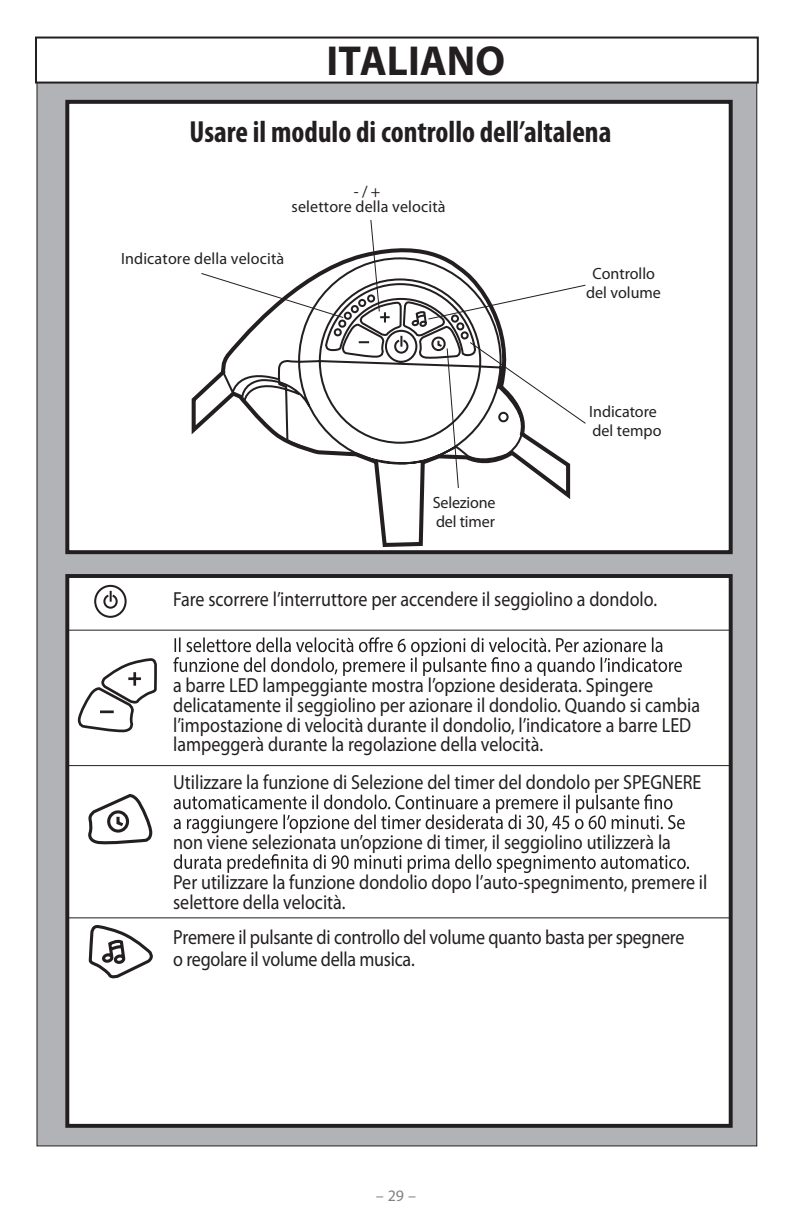
<style>
.page{position:relative;width:792px;height:1224px;background:#fff}
.page>*{position:absolute;margin:0;border:0;box-sizing:border-box;transform-origin:0 0}
.t1{font:700 42.2px "Myriad Pro";color:#231f20}
.t2{font:700 condensed 30.6px "Myriad Pro";color:#231f20}
.t3{font:20.4px/20px "Myriad Pro";color:#231f20;scale:.88 1}
.t4{font:16.4px/19.6px "Myriad Pro";color:#231f20}
.t5{font:16px "Myriad Pro";color:#808285}
</style>
<div class="page">
<div style="left:37px;top:40px;width:720px;height:1106px;background:#b2b3b7"></div>
<div style="left:67px;top:102px;width:664px;height:449px;background:#fff"></div>
<div style="left:65px;top:100px;width:668px;height:454px;border:4px solid #231f20"></div>
<div style="left:67px;top:574px;width:664px;height:551px;background:#fff"></div>
<div style="left:65px;top:574px;width:668px;height:554px;border:4px solid #231f20"></div>
<hr style="left:66px;top:630px;width:664px;height:1px;background:#231f20">
<hr style="left:66px;top:765px;width:664px;height:1px;background:#231f20">
<hr style="left:66px;top:917px;width:664px;height:1px;background:#231f20">
<svg style="left:174px;top:794px;width:511px;height:39px"></svg>
<svg style="left:174px;top:854px;width:515px;height:19px"></svg>
<svg style="left:572px;top:284px;width:14px;height:5px"></svg>
<svg style="left:370px;top:220px;width:3px;height:14px"></svg>
<svg style="left:191px;top:234px;width:381px;height:313px"></svg>
<svg style="left:221px;top:256px;width:304px;height:217px"></svg>
<svg style="left:94px;top:584px;width:33px;height:34px"></svg>
<svg style="left:79px;top:658px;width:78px;height:75px"></svg>
<svg style="left:88px;top:794px;width:65px;height:51px"></svg>
<svg style="left:88px;top:925px;width:65px;height:54px"></svg>
<div style="left:36px;top:38px;width:722px;height:45px;background:#fff"></div>
<div style="left:35px;top:37px;width:724px;height:47px;border:2px solid #231f20"></div>
<svg style="left:173px;top:637px;width:509px;height:39px"></svg>
<p class="t1" style="left:327px;top:37px;width:180px">ITALIANO</p>
<p class="t2" style="left:190px;top:115px;width:423px">Usare il modulo di controllo dell’altalena</p>
<p class="t4" style="left:354px;top:182px;width:28px">- / +</p>
<p class="t4" style="left:292px;top:197px;width:156px">selettore della velocità</p>
<p class="t4" style="left:121px;top:249px;width:165px">Indicatore della velocità</p>
<p class="t4" style="left:433px;top:493px;width:64px">Selezione del timer</p>
<p class="t4" style="left:586px;top:264px;width:76px;text-align:center">Controllo del volume</p>
<p class="t4" style="left:589px;top:402px;width:74px">Indicatore del tempo</p>
<p class="t3" style="left:173px;top:590px;width:551px">Fare scorrere l’interruttore per accendere il seggiolino a dondolo.</p>
<p class="t3" style="left:173px;top:675px;width:600px">a barre LED lampeggiante mostra l’opzione desiderata. Spingere delicatamente il seggiolino per azionare il dondolio. Quando si cambia l’impostazione di velocità durante il dondolio, l’indicatore a barre LED lampeggerà durante la regolazione della velocità.</p>
<p class="t3" style="left:173px;top:773px;width:602px">Utilizzare la funzione di Selezione del timer del dondolo per SPEGNERE</p>
<p class="t3" style="left:173px;top:823px;width:609px;line-height:39.8px">non viene selezionata un’opzione di timer, il seggiolino utilizzerà la<br>Per utilizzare la funzione dondolio dopo l’auto-spegnimento, premere il</p>
<p class="t3" style="left:173px;top:884px;width:583px;line-height:35.4px">selettore della velocità.<br>Premere il pulsante di controllo del volume quanto basta per spegnere</p>
<p class="t3" style="left:173px;top:950px;width:276px">o regolare il volume della musica.</p>
<p class="t5" style="left:376px;top:1187px;width:42px">– 29 –</p>
</div>
